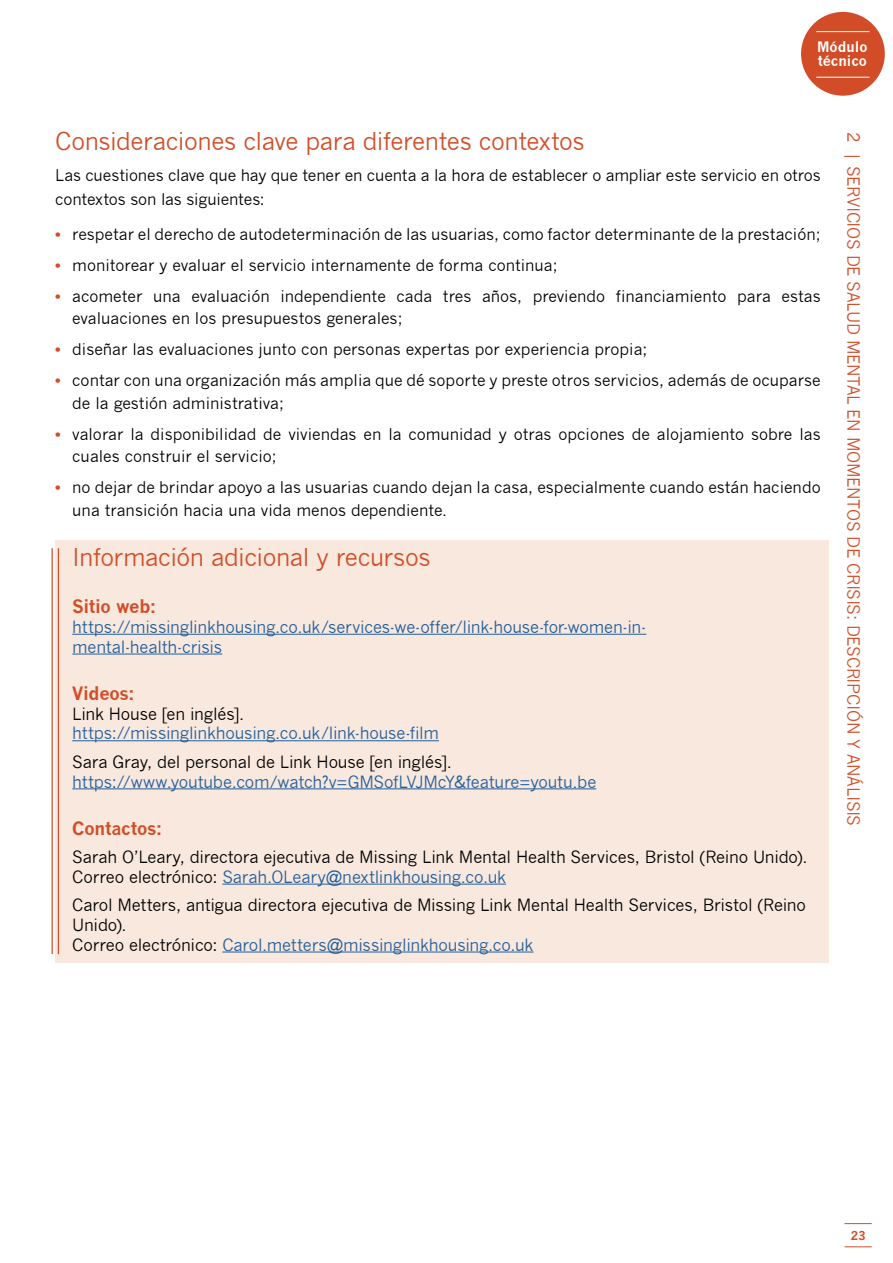
<style>
.page{position:relative;width:893px;height:1263px;background:#fff}
.page>*{position:absolute;margin:0;border:0;box-sizing:border-box;transform-origin:0 0}
.t1{font:24px "News Gothic";letter-spacing:-.02em;color:#d24d27}
.t2{font:700 18px "News Gothic";letter-spacing:-.015em;color:#d24d27}
.t3{font:16.5px/19.8px "News Gothic";letter-spacing:-.015em;color:#000}
.t4{font:16.5px/19.8px "News Gothic";letter-spacing:-.015em;color:#215e9e}
.t5{font:16.5px "News Gothic";color:#d24d27}
.t6{font:15.75px/22.5px "News Gothic";color:#000}
.t7{font:700 14.1px/14.1px "News Gothic";color:#fff}
.t8{font:700 12px "News Gothic";color:#d24d27}
.s1{font-weight:700;color:#d24d27}
.s2{color:#215e9e}
</style>
<div class="page">
<div style="left:801px;top:12px;width:84px;height:84px;background:#d24d27;border-radius:50%"></div>
<hr style="left:816px;top:31px;width:54px;height:1px;background:#fff">
<hr style="left:816px;top:77px;width:54px;height:1px;background:#fff">
<svg style="left:845px;top:1223px;width:27px;height:1px"></svg>
<svg style="left:845px;top:1246px;width:27px;height:1px"></svg>
<div style="left:55px;top:540px;width:774px;height:423px;background:#f8e8dd"></div>
<hr style="left:52px;top:548px;width:1px;height:406px;background:#d24d27">
<hr style="left:58px;top:548px;width:1px;height:406px;background:#d24d27">
<hr style="left:72px;top:634px;width:574px;height:1px;background:#215e9e">
<hr style="left:72px;top:654px;width:150px;height:1px;background:#215e9e">
<hr style="left:72px;top:740px;width:367px;height:1px;background:#215e9e">
<hr style="left:72px;top:788px;width:524px;height:1px;background:#215e9e">
<hr style="left:222px;top:884px;width:284px;height:1px;background:#215e9e">
<hr style="left:222px;top:951px;width:312px;height:1px;background:#215e9e">
<p class="t7" style="left:817px;top:40px;width:52px">Módulo técnico</p>
<h1 class="t1" style="left:55px;top:127px;width:531px">Consideraciones clave para diferentes contextos</h1>
<p class="t6" style="left:55px;top:164px;width:767px;line-height:23.2px">Las cuestiones clave que hay que tener en cuenta a la hora de establecer o ampliar este servicio en otros contextos son las siguientes:</p>
<p class="t6" style="left:55px;top:223px;width:767px"><span class="s1">•</span> respetar el derecho de autodeterminación de las usuarias, como factor determinante de la prestación;</p>
<p class="t6" style="left:55px;top:254px;width:504px"><span class="s1">•</span> monitorear y evaluar el servicio internamente de forma continua;</p>
<p class="t6" style="left:72px;top:285px;width:750px;text-indent:-17px"><span class="s1">•</span> acometer una evaluación independiente cada tres años, previendo financiamiento para estas evaluaciones en los presupuestos generales;</p>
<p class="t6" style="left:55px;top:338px;width:594px"><span class="s1">•</span> diseñar las evaluaciones junto con personas expertas por experiencia propia;</p>
<p class="t6" style="left:72px;top:369px;width:750px;text-indent:-17px"><span class="s1">•</span> contar con una organización más amplia que dé soporte y preste otros servicios, además de ocuparse de la gestión administrativa;</p>
<p class="t6" style="left:72px;top:423px;width:750px;text-indent:-17px"><span class="s1">•</span> valorar la disponibilidad de viviendas en la comunidad y otras opciones de alojamiento sobre las cuales construir el servicio;</p>
<p class="t6" style="left:72px;top:476px;width:750px;text-indent:-17px"><span class="s1">•</span> no dejar de brindar apoyo a las usuarias cuando dejan la casa, especialmente cuando están haciendo una transición hacia una vida menos dependiente.</p>
<h1 class="t1" style="left:72px;top:543px;width:360px">Información adicional y recursos</h1>
<p class="t2" style="left:72px;top:595px;width:85px">Sitio web:</p>
<p class="t4" style="left:72px;top:617px;width:575px">https://missinglinkhousing.co.uk/services-we-offer/link-house-for-women-in&shy;mental-health-crisis</p>
<p class="t2" style="left:72px;top:682px;width:64px">Videos:</p>
<p class="t3" style="left:72px;top:704px;width:174px">Link House [en inglés].</p>
<p class="t4" style="left:72px;top:723px;width:368px">https://missinglinkhousing.co.uk/link-house-film</p>
<p class="t3" style="left:72px;top:752px;width:381px">Sara Gray, del personal de Link House [en inglés].</p>
<p class="t4" style="left:72px;top:772px;width:525px">https://www.youtube.com/watch?v=GMSofLVJMcY&amp;feature=youtu.be</p>
<p class="t2" style="left:72px;top:817px;width:92px">Contactos:</p>
<p class="t3" style="left:72px;top:847px;width:737px">Sarah O’Leary, directora ejecutiva de Missing Link Mental Health Services, Bristol (Reino Unido).<br>Correo electrónico: <span class="s2">Sarah.OLeary@nextlinkhousing.co.uk</span></p>
<p class="t3" style="left:72px;top:895px;width:735px">Carol Metters, antigua directora ejecutiva de Missing Link Mental Health Services, Bristol (Reino<br>Unido).<br>Correo electrónico: <span class="s2">Carol.metters@missinglinkhousing.co.uk</span></p>
<p class="t5" style="left:863px;top:132px;width:694px;rotate:90deg">2 | Serviciosdesaludmentalenmomentosdecrisis: descripciónyanálisis</p>
<p class="t8" style="left:851px;top:1228px;width:16px">23</p>
</div>
